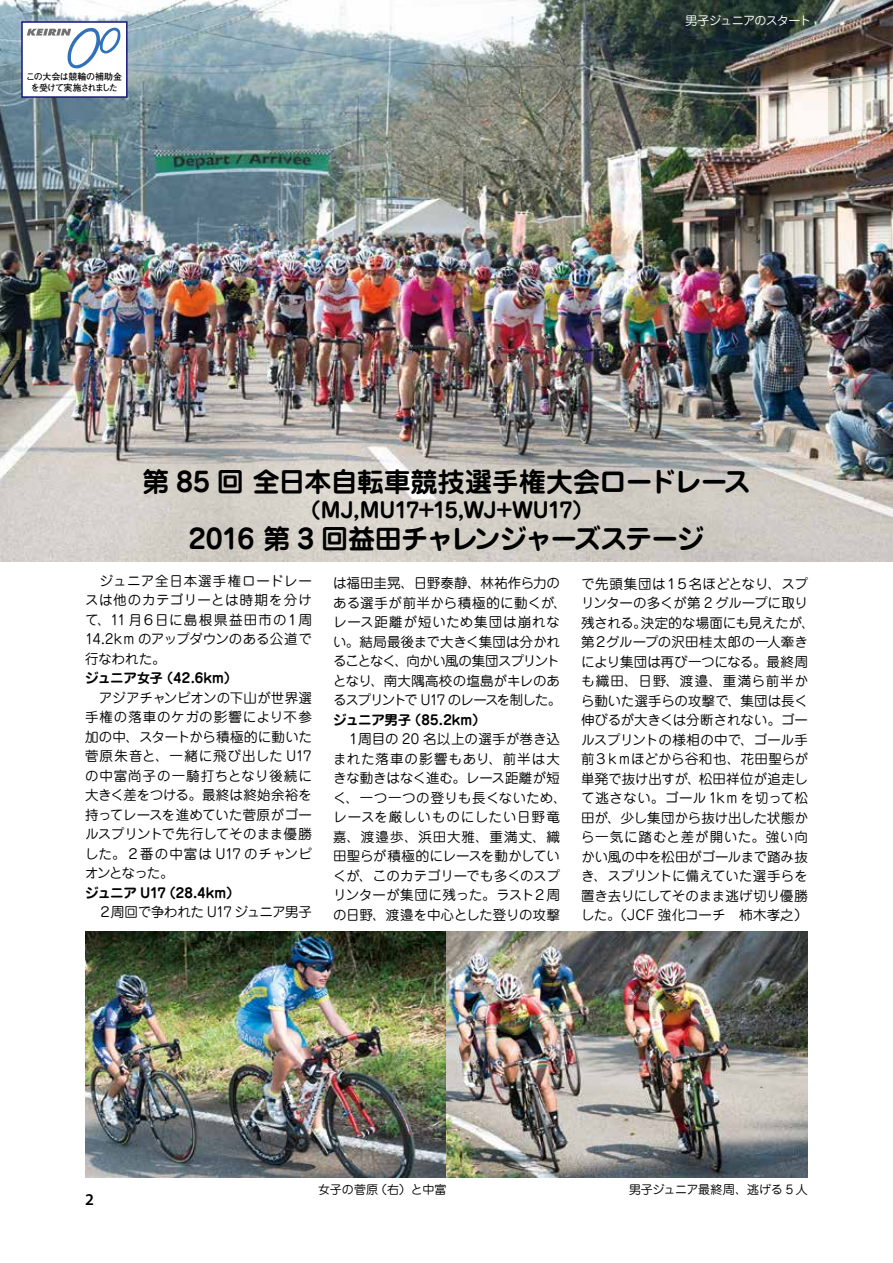
<style>
.page{position:relative;width:893px;height:1263px;background:#fff}
.page>*{position:absolute;margin:0;border:0;box-sizing:border-box;transform-origin:0 0}
.t1{font:700 27px "Jun 501 Pro";letter-spacing:-.03em;color:#000}
.t2{font:700 27px "Jun 501 Pro";letter-spacing:-.05em;color:#000}
.t3{font:700 21px "Jun 501 Pro";letter-spacing:-.035em;color:#000}
.t4{font:600 16.5px "Myriad Pro";color:#000}
.t5{font:13.5px/19.5px "Jun 201 Pro";letter-spacing:.005em;color:#000}
.t6{font:700 13.5px "Jun 501 Pro";letter-spacing:-.02em;color:#000}
.t7{font:13.5px "Jun 201 Pro";letter-spacing:-.035em;color:#000}
.t8{font:12px "Jun 201 Pro";letter-spacing:-.01em;color:#000}
.t9{font:12px "Jun 201 Pro";letter-spacing:-.05em;color:#fff}
.t10{font:12px "Jun 201 Pro";letter-spacing:.01em;color:#000}
.t11{font:700 9px/10.5px "Futo Go B101 Pro";letter-spacing:-.07em;color:#000;text-align:center}
</style>
<div class="page">
<img style="left:0;top:0;width:893px;height:561px">
<img style="left:85px;top:931px;width:723px;height:247px">
<div style="left:21px;top:21px;width:107px;height:77px;background:#fff;border:2px solid #181878"></div>
<svg style="left:27px;top:27px;width:94px;height:42px"></svg>
<p class="t11" style="left:26px;top:70px;width:97px">この大会は競輪の補助金を受けて実施されました</p>
<p class="t9" style="left:686px;top:11px;width:127px">男子ジュニアのスタート</p>
<h1 class="t1" style="left:142px;top:460px;width:610px">第 85 回 全日本自転車競技選手権大会ロードレース</h1>
<h2 class="t3" style="left:300px;top:493px;width:295px">（MJ,MU17+15,WJ+WU17）</h2>
<h1 class="t2" style="left:189px;top:517px;width:517px">2016 第 3 回益田チャレンジャーズステージ</h1>
<p class="t5" style="left:85px;top:570px;width:228px;text-align:justify">　ジュニア全日本選手権ロードレースは他のカテゴリーとは時期を分けて、11 月６日に島根県益田市の１周14.2km のアップダウンのある公道で行なわれた。</p>
<p class="t6" style="left:85px;top:668px;width:154px">ジュニア女子（42.6km）</p>
<p class="t5" style="left:85px;top:687px;width:228px;text-align:justify">　アジアチャンピオンの下山が世界選手権の落車のケガの影響により不参加の中、スタートから積極的に動いた菅原朱音と、一緒に飛び出した U17の中富尚子の一騎打ちとなり後続に大きく差をつける。最終は終始余裕を持ってレースを進めていた菅原がゴールスプリントで先行してそのまま優勝した。２番の中富は U17 のチャンピオンとなった。</p>
<p class="t6" style="left:85px;top:882px;width:156px">ジュニア U17（28.4km）</p>
<p class="t7" style="left:85px;top:901px;width:228px">　２周回で争われた U17 ジュニア男子</p>
<p class="t5" style="left:333px;top:572px;width:235px">は福田圭晃、日野泰静、林祐作ら力のある選手が前半から積極的に動くが、レース距離が短いため集団は崩れない。結局最後まで大きく集団は分かれることなく、向かい風の集団スプリントとなり、南大隅高校の塩島がキレのあるスプリントで U17 のレースを制した。</p>
<p class="t6" style="left:333px;top:709px;width:161px">ジュニア男子（85.2km）　</p>
<p class="t5" style="left:333px;top:728px;width:235px">　１周目の 20 名以上の選手が巻き込まれた落車の影響もあり、前半は大きな動きはなく進む。レース距離が短く、一つ一つの登りも長くないため、レースを厳しいものにしたい日野竜嘉、渡邉歩、浜田大雅、重満丈、織田聖らが積極的にレースを動かしていくが、このカテゴリーでも多くのスプリンターが集団に残った。ラスト２周の日野、渡邉を中心とした登りの攻撃</p>
<p class="t5" style="left:581px;top:572px;width:235px">で先頭集団は１５名ほどとなり、スプリンターの多くが第 2 グループに取り残される。決定的な場面にも見えたが、第２グループの沢田桂太郎の一人牽きにより集団は再び一つになる。最終周も織田、日野、渡邉、重満ら前半から動いた選手らの攻撃で、集団は長く伸びるが大きくは分断されない。ゴールスプリントの様相の中で、ゴール手前３ｋｍほどから谷和也、花田聖らが単発で抜け出すが、松田祥位が追走して逃さない。ゴール 1km を切って松田が、少し集団から抜け出した状態から一気に踏むと差が開いた。強い向かい風の中を松田がゴールまで踏み抜き、スプリントに備えていた選手らを置き去りにしてそのまま逃げ切り優勝した。（JCF 強化コーチ　柿木孝之）</p>
<p class="t4" style="left:85px;top:1188px;width:10px">2</p>
<p class="t10" style="left:318px;top:1179px;width:130px">女子の菅原（右）と中富</p>
<p class="t8" style="left:629px;top:1179px;width:180px">男子ジュニア最終周、逃げる 5 人</p>
</div>
